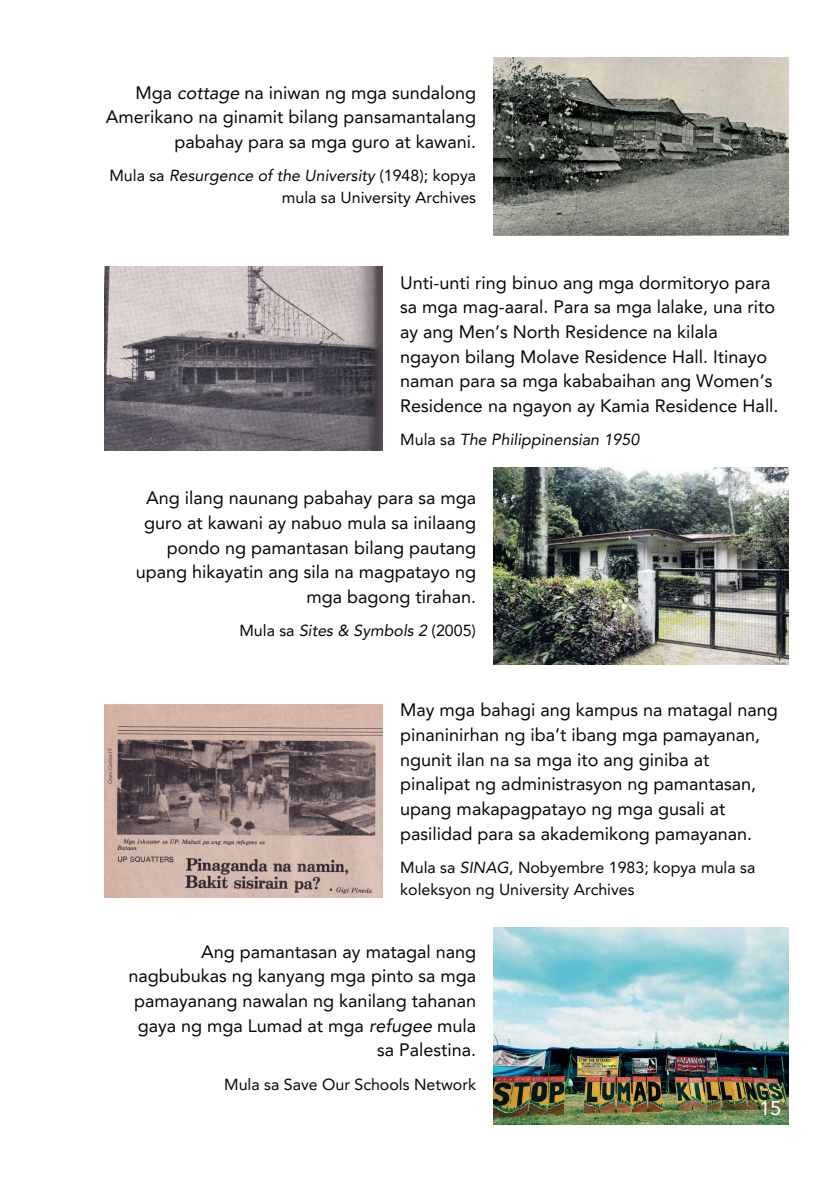
<style>
.page{position:relative;width:839px;height:1191px;background:#fff}
.page>*{position:absolute;margin:0;border:0;box-sizing:border-box;transform-origin:0 0}
.t1{font:20px "Avenir LT Pro";color:#fff}
.t2{font:18px/24.6px "Avenir LT Pro";color:#080704;text-align:right}
.t3{font:16px/22px "Avenir LT Pro";color:#080704;text-align:right}
.t4{font:italic 16px "Avenir LT Pro";color:#080704}
.s1{font-style:italic}
.s2{font-style:normal}
</style>
<div class="page">
<img style="left:494px;top:57px;width:294px;height:179px">
<img style="left:105px;top:266px;width:277px;height:185px">
<img style="left:105px;top:704px;width:277px;height:194px">
<img style="left:494px;top:928px;width:294px;height:196px">
<img style="left:494px;top:468px;width:294px;height:196px">
<p class="t2" style="left:106px;top:80px;width:372px">Mga <span class="s1">cottage</span> na iniwan ng mga sundalong<br>Amerikano na ginamit bilang pansamantalang pabahay para sa mga guro at kawani.</p>
<p class="t3" style="left:109px;top:165px;width:368px">Mula sa <span class="s1">Resurgence of the University</span> (1948); kopya mula sa University Archives</p>
<p class="t2" style="left:400px;top:270px;width:380px;text-align:left">Unti-unti ring binuo ang mga dormitoryo para sa mga mag-aaral. Para sa mga lalake, una rito ay ang Men’s North Residence na kilala ngayon bilang Molave Residence Hall. Itinayo naman para sa mga kababaihan ang Women’s Residence na ngayon ay Kamia Residence Hall.</p>
<p class="t4" style="left:400px;top:430px;width:240px"><span class="s2">Mula sa</span> The Philippinensian 1950</p>
<p class="t2" style="left:136px;top:486px;width:342px">Ang ilang naunang pabahay para sa mga guro at kawani ay nabuo mula sa inilaang pondo ng pamantasan bilang pautang upang hikayatin ang sila na magpatayo ng mga bagong tirahan.</p>
<p class="t4" style="left:239px;top:621px;width:238px"><span class="s2">Mula sa</span> Sites &amp; Symbols 2 <span class="s2">(2005)</span></p>
<p class="t2" style="left:400px;top:698px;width:379px;text-align:left">May mga bahagi ang kampus na matagal nang pinaninirhan ng iba’t ibang mga pamayanan, ngunit ilan na sa mga ito ang giniba at pinalipat ng administrasyon ng pamantasan, upang makapagpatayo ng mga gusali at pasilidad para sa akademikong pamayanan.</p>
<p class="t3" style="left:400px;top:856px;width:356px;text-align:left">Mula sa <span class="s1">SINAG</span>, Nobyembre 1983; kopya mula sa koleksyon ng University Archives</p>
<p class="t2" style="left:128px;top:939px;width:349px">Ang pamantasan ay matagal nang nagbubukas ng kanyang mga pinto sa mga pamayanang nawalan ng kanilang tahanan gaya ng mga Lumad at mga <span class="s1">refugee</span> mula sa Palestina.</p>
<p class="t3" style="left:224px;top:1073px;width:253px">Mula sa Save Our Schools Network</p>
<p class="t1" style="left:759px;top:1096px;width:24px">15</p>
</div>
